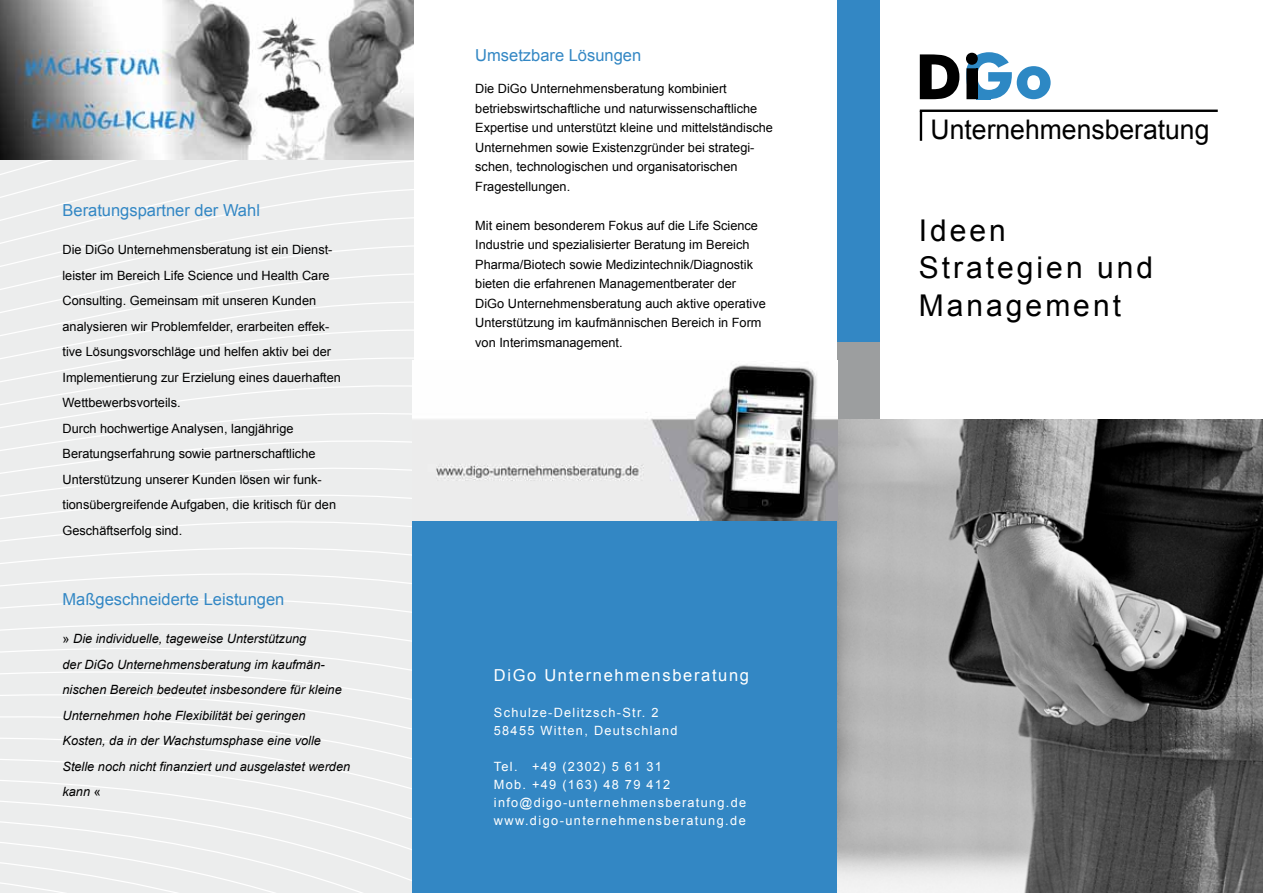
<style>
.page{position:relative;width:1263px;height:893px;background:#fff}
.page>*{position:absolute;margin:0;border:0;box-sizing:border-box;transform-origin:0 0}
.t1{font:30px/37.5px "Arial";letter-spacing:.1em;color:#000}
.t2{font:27px "Arial";color:#000}
.t3{font:16.5px "Arial";color:#3387c4}
.t4{font:16.5px "Arial";letter-spacing:.1em;color:#fff}
.t5{font:12.75px/19.5px "Arial";color:#000}
.t6{font:italic 12.75px/25.5px "Arial";color:#000}
.t7{font:12.75px/18px "Arial";letter-spacing:.1em;color:#fff}
.s1{font-style:normal}
</style>
<div class="page">
<div style="left:0;top:164px;width:413px;height:30px;background:#eceded"></div>
<div style="left:0;top:194px;width:413px;height:30px;background:#eceded"></div>
<div style="left:0;top:224px;width:413px;height:29px;background:#eceded"></div>
<div style="left:0;top:253px;width:413px;height:29px;background:#eceded"></div>
<div style="left:0;top:282px;width:413px;height:30px;background:#eceded"></div>
<div style="left:0;top:312px;width:413px;height:29px;background:#eceded"></div>
<div style="left:0;top:341px;width:413px;height:29px;background:#eceded"></div>
<div style="left:0;top:370px;width:412px;height:29px;background:#eceded"></div>
<div style="left:0;top:399px;width:412px;height:30px;background:#eceded"></div>
<div style="left:0;top:429px;width:412px;height:29px;background:#eceded"></div>
<div style="left:0;top:458px;width:412px;height:30px;background:#eceded"></div>
<div style="left:0;top:488px;width:412px;height:30px;background:#eceded"></div>
<div style="left:0;top:518px;width:412px;height:29px;background:#eceded"></div>
<div style="left:0;top:547px;width:412px;height:24px;background:#eceded"></div>
<div style="left:0;top:571px;width:412px;height:22px;background:#eceded"></div>
<div style="left:0;top:593px;width:412px;height:21px;background:#eceded"></div>
<div style="left:0;top:614px;width:412px;height:22px;background:#eceded"></div>
<div style="left:0;top:636px;width:412px;height:22px;background:#eceded"></div>
<div style="left:0;top:658px;width:412px;height:21px;background:#eceded"></div>
<div style="left:0;top:679px;width:412px;height:22px;background:#eceded"></div>
<div style="left:0;top:701px;width:412px;height:21px;background:#eceded"></div>
<div style="left:0;top:722px;width:412px;height:21px;background:#eceded"></div>
<div style="left:0;top:743px;width:412px;height:21px;background:#eceded"></div>
<div style="left:0;top:764px;width:412px;height:21px;background:#eceded"></div>
<div style="left:0;top:785px;width:412px;height:108px;background:#eceded"></div>
<div style="left:838px;top:0;width:42px;height:342px;background:#3387c4"></div>
<div style="left:838px;top:342px;width:42px;height:87px;background:#9c9e9f"></div>
<div style="left:412px;top:419px;width:426px;height:474px;background:#3387c4"></div>
<img style="left:838px;top:419px;width:425px;height:474px">
<svg style="left:920px;top:52px;width:130px;height:47px"></svg>
<hr style="left:975px;top:68px;width:2px;height:31px;background:#000">
<hr style="left:920px;top:110px;width:298px;height:2px;background:#000">
<hr style="left:920px;top:111px;width:2px;height:30px;background:#000">
<img style="left:412px;top:360px;width:426px;height:161px">
<img style="left:0;top:0;width:413px;height:160px">
<p class="t3" style="left:62px;top:199px;width:199px">Beratungspartner der Wahl</p>
<p class="t5" style="left:62px;top:237px;width:280px;line-height:25.5px">Die DiGo Unternehmensberatung ist ein Dienst&shy;leister im Bereich Life Science und Health Care Consulting. Gemeinsam mit unseren Kunden analysieren wir Problemfelder, erarbeiten effek&shy;tive Lösungsvorschläge und helfen aktiv bei der Implementierung zur Erzielung eines dauerhaften Wettbewerbsvorteils.<br>Durch hochwertige Analysen, langjährige Beratungserfahrung sowie partnerschaftliche Unterstützung unserer Kunden lösen wir funk&shy;tionsübergreifende Aufgaben, die kritisch für den Geschäftserfolg sind.</p>
<p class="t3" style="left:62px;top:588px;width:223px">Maßgeschneiderte Leistungen</p>
<p class="t6" style="left:62px;top:626px;width:289px"><span class="s1">»</span> Die individuelle, tageweise Unterstützung<br>der DiGo Unternehmensberatung im kaufmän&shy;nischen Bereich bedeutet insbesondere für kleine Unternehmen hohe Flexibilität bei geringen Kosten, da in der Wachstumsphase eine volle Stelle noch nicht finanziert und ausgelastet werden kann <span class="s1">«</span></p>
<p class="t3" style="left:475px;top:44px;width:167px">Umsetzbare Lösungen</p>
<p class="t5" style="left:475px;top:79px;width:299px">Die DiGo Unternehmensberatung kombiniert betriebswirtschaftliche und naturwissenschaftliche Expertise und unterstützt kleine und mittelständische Unternehmen sowie Existenzgründer bei strategi&shy;schen, technologischen und organisatorischen Fragestellungen.</p>
<p class="t5" style="left:475px;top:216px;width:292px">Mit einem besonderem Fokus auf die Life Science Industrie und spezialisierter Beratung im Bereich Pharma/Biotech sowie Medizintechnik/Diagnostik bieten die erfahrenen Managementberater der DiGo Unternehmensberatung auch aktive operative Unterstützung im kaufmännischen Bereich in Form von Interimsmanagement.</p>
<p class="t4" style="left:494px;top:664px;width:257px">DiGo Unternehmensberatung</p>
<p class="t7" style="left:494px;top:703px;width:185px">Schulze-Delitzsch-Str. 2<br>58455 Witten, Deutschland</p>
<p class="t7" style="left:494px;top:757px;width:254px">Tel. +49 (2302) 5 61 31<br>Mob. +49 (163) 48 79 412 info@digo-unternehmensberatung.de www.digo-unternehmensberatung.de</p>
<h2 class="t2" style="left:930px;top:112px;width:280px">Unternehmensberatung</h2>
<h1 class="t1" style="left:919px;top:212px;width:236px">Ideen<br>Strategien und<br>Management</h1>
</div>
